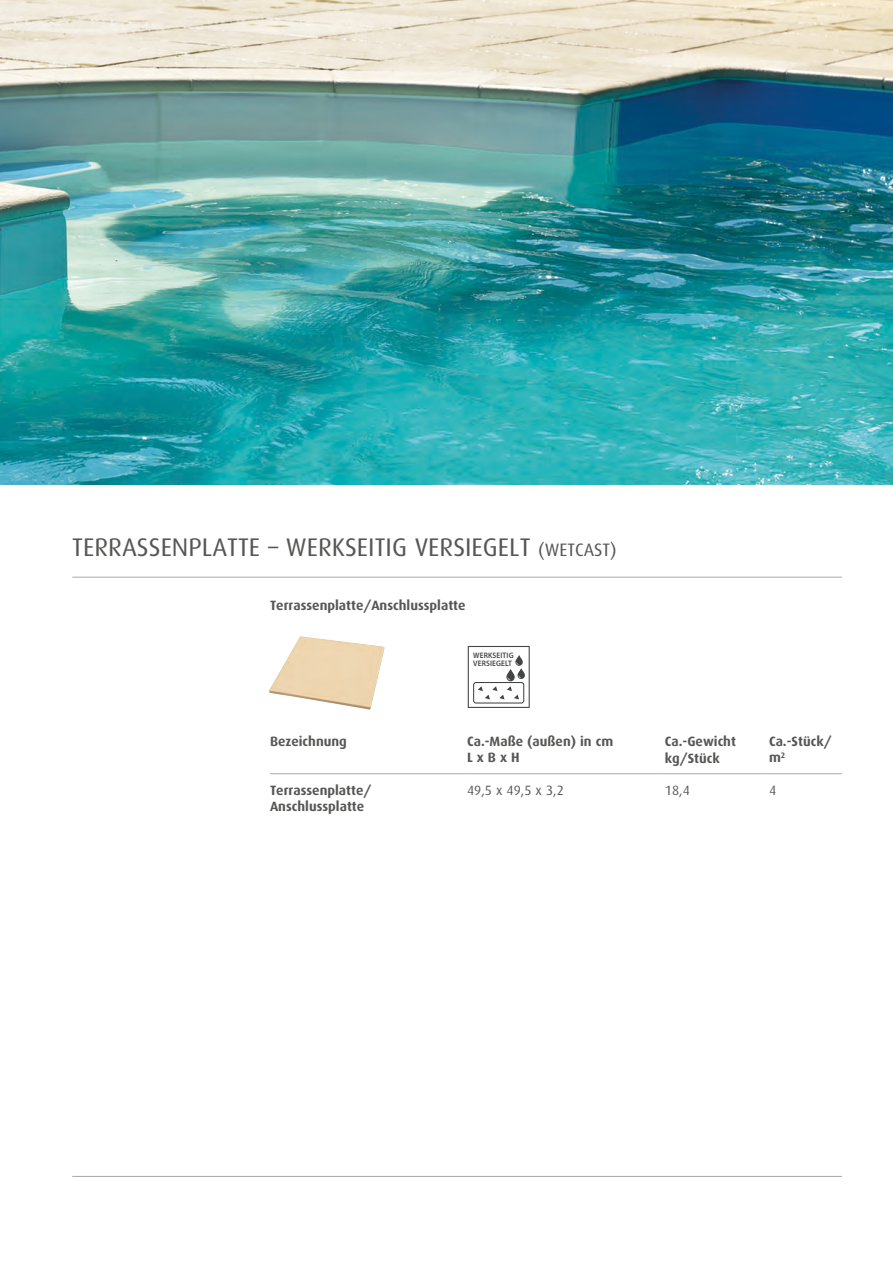
<style>
.page{position:relative;width:893px;height:1263px;background:#fff}
.page>*{position:absolute;margin:0;border:0;box-sizing:border-box;transform-origin:0 0}
.t1{font:25.5px "Dax";color:#575756}
.t2{font:700 13.5px/16.2px "Dax";color:#575756}
.t3{font:13.5px "Dax";color:#575756}
.t4{font:600 7.95px/7.9px "Myriad Pro";letter-spacing:.02em;color:#424343;scale:.93 1}
.s1{font-size:18px}
</style>
<div class="page">
<img style="left:0;top:0;width:893px;height:484px">
<svg style="left:468px;top:646px;width:62px;height:62px"></svg>
<hr style="left:72px;top:577px;width:770px;height:1px;background:#a8a8a8">
<img style="left:269px;top:636px;width:116px;height:74px">
<hr style="left:270px;top:773px;width:196px;height:1px;background:#a8a8a8">
<hr style="left:466px;top:773px;width:197px;height:1px;background:#a8a8a8">
<hr style="left:663px;top:773px;width:104px;height:1px;background:#a8a8a8">
<hr style="left:767px;top:773px;width:75px;height:1px;background:#a8a8a8">
<hr style="left:72px;top:1176px;width:770px;height:1px;background:#a8a8a8">
<h1 class="t1" style="left:72px;top:533px;width:546px">TERRASSENPLATTE – WERKSEITIG VERSIEGELT <span class="s1">(WETCAST)</span></h1>
<p class="t2" style="left:270px;top:597px;width:197px">Terrassenplatte/Anschlussplatte</p>
<p class="t4" style="left:473px;top:651px;width:45px">WERKSEITIG<br>VERSIEGELT</p>
<p class="t2" style="left:270px;top:733px;width:78px">Bezeichnung</p>
<p class="t2" style="left:467px;top:733px;width:148px">Ca.-Maße (außen) in cm<br>L x B x H</p>
<p class="t2" style="left:665px;top:733px;width:73px;line-height:16.6px">Ca.-Gewicht kg/Stück</p>
<p class="t2" style="left:769px;top:733px;width:64px">Ca.-Stück/ m<sup>2</sup></p>
<p class="t2" style="left:270px;top:782px;width:103px">Terrassenplatte/<br>Anschlussplatte</p>
<p class="t3" style="left:467px;top:783px;width:98px">49,5 x 49,5 x 3,2</p>
<p class="t3" style="left:665px;top:783px;width:26px">18,4</p>
<p class="t3" style="left:769px;top:783px;width:9px">4</p>
</div>
